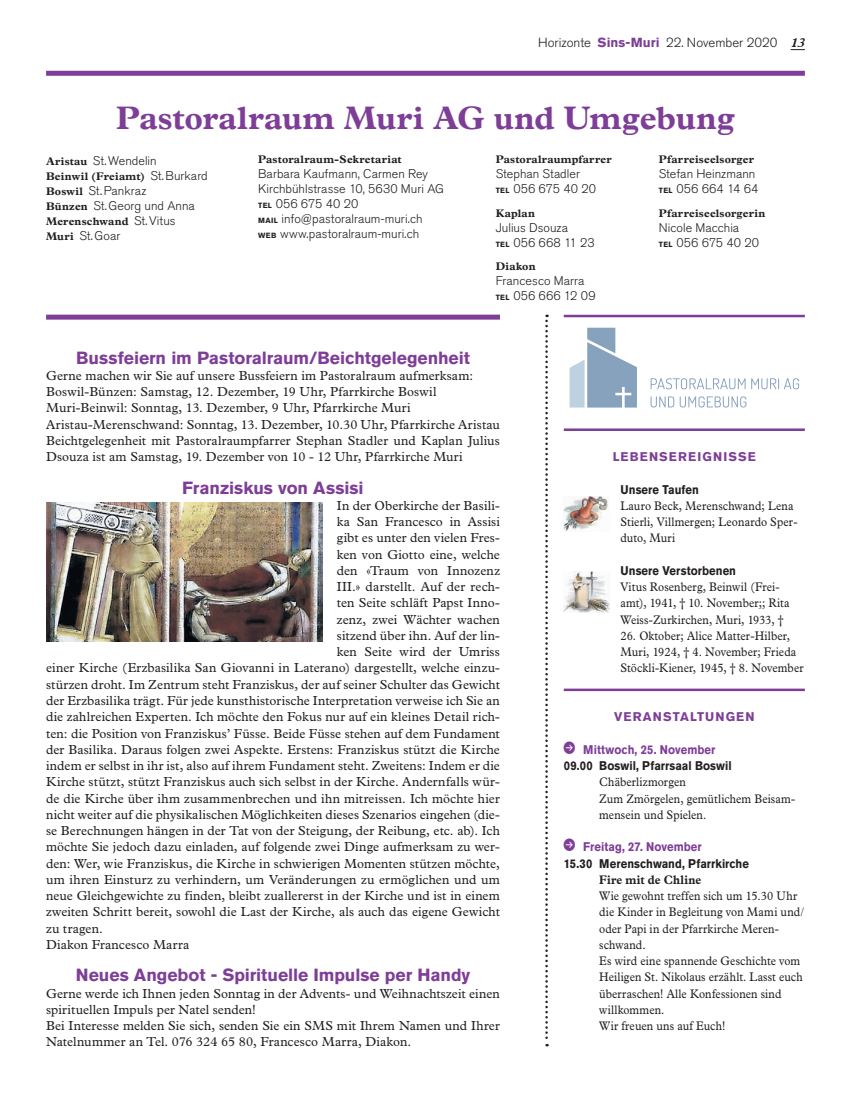
<style>
.page{position:relative;width:851px;height:1099px;background:#fff}
.page>*{position:absolute;margin:0;border:0;box-sizing:border-box;transform-origin:0 0}
.t1{font:700 32.5px "Plantin MT Pro";color:#7e3e98}
.t2{font:700 17.5px "Akzidenz Grotesk Pro";letter-spacing:-.005em;color:#7e3e98}
.t3{font:13.12px/16.2px "Plantin Std";letter-spacing:.01em;color:#231f20}
.t4{font:300 13.12px "Akzidenz Grotesk Pro";color:#231f20}
.t5{font:12.5px/16.2px "Plantin Std";letter-spacing:.01em;color:#231f20;scale:.9 1}
.t6{font:300 12.5px/15px "Akzidenz Grotesk Pro";letter-spacing:.005em;color:#231f20}
.t7{font:700 12.5px "Akzidenz Grotesk Pro";letter-spacing:.005em;color:#231f20;scale:.9 1}
.t8{font:700 12.5px "Akzidenz Grotesk Pro";letter-spacing:.005em;color:#7e3e98;scale:.9 1}
.t9{font:700 12.5px "Akzidenz Grotesk Pro";letter-spacing:.09em;color:#7e3e98}
.t10{font:700 12.5px "Plantin Std";letter-spacing:.02em;color:#231f20;scale:.9 1}
.t11{font:700 11px "Plantin MT Pro";letter-spacing:.02em;color:#231f20}
.s1{font-weight:700;color:#7e3e98}
.s2{font-family:"Plantin MT Pro";font-weight:700;font-style:italic}
.s3{font-family:"Plantin MT Pro";font-weight:700;font-size:11px}
.s4{font-family:"Akzidenz Grotesk Pro";font-weight:300;font-size:12.5px}
.s5{font-weight:700;font-size:7.5px}
</style>
<div class="page">
<svg style="left:790px;top:49px;width:14px;height:1px"></svg>
<hr style="left:563px;top:688px;width:241px;height:3px;background:#7e3e98">
<hr style="left:563px;top:428px;width:241px;height:3px;background:#7e3e98">
<img style="left:563px;top:496px;width:45px;height:35px">
<img style="left:563px;top:571px;width:46px;height:41px">
<svg style="left:545px;top:314px;width:2px;height:732px"></svg>
<img style="left:46px;top:503px;width:276px;height:138px">
<div style="left:46px;top:314px;width:454px;height:5px;background:#7e3e98"></div>
<div style="left:46px;top:71px;width:758px;height:5px;background:#7e3e98"></div>
<hr style="left:563px;top:315px;width:241px;height:2px;background:#7e3e98">
<svg style="left:650px;top:378px;width:95px;height:11px"></svg>
<svg style="left:751px;top:378px;width:48px;height:11px"></svg>
<svg style="left:650px;top:396px;width:96px;height:11px"></svg>
<svg style="left:569px;top:328px;width:68px;height:79px"></svg>
<p class="t4" style="left:538px;top:34px;width:268px">Horizonte <span class="s1">Sins-Muri</span> 22. November 2020 <span class="s2">13</span></p>
<h1 class="t1" style="left:116px;top:99px;width:620px">Pastoralraum Muri AG und Umgebung</h1>
<p class="t6" style="left:46px;top:153px;width:112px"><span class="s3">Aristau</span> St.Wendelin</p>
<p class="t11" style="left:46px;top:169px;width:163px">Beinwil (Freiamt) <span class="s4">St.Burkard</span></p>
<p class="t6" style="left:46px;top:183px;width:150px"><span class="s3">Boswil</span> St.Pankraz<br><span class="s3">Bünzen</span> St.Georg und Anna</p>
<p class="t11" style="left:46px;top:214px;width:131px">Merenschwand <span class="s4">St.Vitus</span></p>
<p class="t6" style="left:46px;top:228px;width:76px"><span class="s3">Muri</span> St.Goar</p>
<p class="t11" style="left:258px;top:153px;width:145px">Pastoralraum-Sekretariat</p>
<p class="t6" style="left:258px;top:166px;width:187px">Barbara Kaufmann, Carmen Rey<br>Kirchbühlstrasse 10, 5630 Muri AG<br><span class="s5">TEL</span> 056 675 40 20<br><span class="s5">MAIL</span> info@pastoralraum-muri.ch<br><span class="s5">WEB</span> www.pastoralraum-muri.ch</p>
<p class="t11" style="left:495px;top:153px;width:117px">Pastoralraumpfarrer</p>
<p class="t6" style="left:495px;top:166px;width:102px">Stephan Stadler<br><span class="s5">TEL</span> 056 675 40 20</p>
<p class="t11" style="left:495px;top:206px;width:41px">Kaplan</p>
<p class="t6" style="left:495px;top:220px;width:100px">Julius Dsouza<br><span class="s5">TEL</span> 056 668 11 23</p>
<p class="t11" style="left:495px;top:260px;width:41px">Diakon</p>
<p class="t6" style="left:495px;top:273px;width:101px">Francesco Marra<br><span class="s5">TEL</span> 056 666 12 09</p>
<p class="t11" style="left:658px;top:153px;width:97px">Pfarreiseelsorger</p>
<p class="t6" style="left:658px;top:166px;width:101px">Stefan Heinzmann<br><span class="s5">TEL</span> 056 664 14 64</p>
<p class="t11" style="left:658px;top:206px;width:108px">Pfarreiseelsorgerin</p>
<p class="t6" style="left:658px;top:220px;width:102px">Nicole Macchia<br><span class="s5">TEL</span> 056 675 40 20</p>
<h2 class="t2" style="left:76px;top:346px;width:395px">Bussfeiern im Pastoralraum/Beichtgelegenheit</h2>
<p class="t3" style="left:46px;top:367px;width:455px">Gerne machen wir Sie auf unsere Bussfeiern im Pastoralraum aufmerksam:<br>Boswil-Bünzen: Samstag, 12. Dezember, 19 Uhr, Pfarrkirche Boswil Muri-Beinwil: Sonntag, 13. Dezember, 9 Uhr, Pfarrkirche Muri Aristau-Merenschwand: Sonntag, 13. Dezember, 10.30 Uhr, Pfarrkirche Aristau Beichtgelegenheit mit Pastoralraumpfarrer Stephan Stadler und Kaplan Julius Dsouza ist am Samstag, 19. Dezember von 10 - 12 Uhr, Pfarrkirche Muri</p>
<h2 class="t2" style="left:182px;top:476px;width:183px">Franziskus von Assisi</h2>
<p class="t3" style="left:337px;top:497px;width:164px">In der Oberkirche der Basili-</p>
<p class="t3" style="left:337px;top:513px;width:164px">ka San Francesco in Assisi</p>
<p class="t3" style="left:337px;top:530px;width:164px">gibt es unter den vielen Fres-</p>
<p class="t3" style="left:337px;top:546px;width:164px">ken von Giotto eine, welche</p>
<p class="t3" style="left:337px;top:562px;width:164px">den «Traum von Innozenz</p>
<p class="t3" style="left:337px;top:578px;width:164px">III.» darstellt. Auf der rech-</p>
<p class="t3" style="left:337px;top:595px;width:164px">ten Seite schläft Papst Inno-</p>
<p class="t3" style="left:337px;top:611px;width:164px">zenz, zwei Wächter wachen</p>
<p class="t3" style="left:337px;top:627px;width:164px">sitzend über ihn. Auf der lin-</p>
<p class="t3" style="left:337px;top:643px;width:164px">ken Seite wird der Umriss</p>
<p class="t3" style="left:46px;top:660px;width:455px">einer Kirche (Erzbasilika San Giovanni in Laterano) dargestellt, welche einzu-</p>
<p class="t3" style="left:46px;top:676px;width:455px">stürzen droht. Im Zentrum steht Franziskus, der auf seiner Schulter das Gewicht</p>
<p class="t3" style="left:46px;top:692px;width:455px">der Erzbasilika trägt. Für jede kunsthistorische Interpretation verweise ich Sie an</p>
<p class="t3" style="left:46px;top:708px;width:455px">die zahlreichen Experten. Ich möchte den Fokus nur auf ein kleines Detail rich-</p>
<p class="t3" style="left:46px;top:725px;width:455px">ten: die Position von Franziskus’ Füsse. Beide Füsse stehen auf dem Fundament</p>
<p class="t3" style="left:46px;top:741px;width:455px">der Basilika. Daraus folgen zwei Aspekte. Erstens: Franziskus stützt die Kirche</p>
<p class="t3" style="left:46px;top:757px;width:455px">indem er selbst in ihr ist, also auf ihrem Fundament steht. Zweitens: Indem er die</p>
<p class="t3" style="left:46px;top:773px;width:455px">Kirche stützt, stützt Franziskus auch sich selbst in der Kirche. Andernfalls wür-</p>
<p class="t3" style="left:46px;top:790px;width:455px">de die Kirche über ihm zusammenbrechen und ihn mitreissen. Ich möchte hier</p>
<p class="t3" style="left:46px;top:806px;width:455px">nicht weiter auf die physikalischen Möglichkeiten dieses Szenarios eingehen (die-</p>
<p class="t3" style="left:46px;top:822px;width:455px">se Berechnungen hängen in der Tat von der Steigung, der Reibung, etc. ab). Ich</p>
<p class="t3" style="left:46px;top:838px;width:455px">möchte Sie jedoch dazu einladen, auf folgende zwei Dinge aufmerksam zu wer-</p>
<p class="t3" style="left:46px;top:855px;width:455px">den: Wer, wie Franziskus, die Kirche in schwierigen Momenten stützen möchte,</p>
<p class="t3" style="left:46px;top:871px;width:455px">um ihren Einsturz zu verhindern, um Veränderungen zu ermöglichen und um</p>
<p class="t3" style="left:46px;top:887px;width:455px">neue Gleichgewichte zu finden, bleibt zuallererst in der Kirche und ist in einem</p>
<p class="t3" style="left:46px;top:903px;width:455px">zweiten Schritt bereit, sowohl die Last der Kirche, als auch das eigene Gewicht</p>
<p class="t3" style="left:46px;top:920px;width:58px">zu tragen.</p>
<p class="t3" style="left:46px;top:936px;width:145px">Diakon Francesco Marra</p>
<h2 class="t2" style="left:76px;top:963px;width:396px">Neues Angebot - Spirituelle Impulse per Handy</h2>
<p class="t3" style="left:46px;top:985px;width:455px">Gerne werde ich Ihnen jeden Sonntag in der Advents- und Weihnachtszeit einen spirituellen Impuls per Natel senden!<br>Bei Interesse melden Sie sich, senden Sie ein SMS mit Ihrem Namen und Ihrer Natelnummer an Tel. 076 324 65 80, Francesco Marra, Diakon.</p>
<p class="t9" style="left:612px;top:448px;width:145px">LEBENSEREIGNISSE</p>
<p class="t7" style="left:620px;top:481px;width:89px">Unsere Taufen</p>
<p class="t5" style="left:620px;top:497px;width:198px">Lauro Beck, Merenschwand; Lena<br>Stierli, Villmergen; Leonardo Sper&shy;duto, Muri</p>
<p class="t7" style="left:620px;top:562px;width:130px">Unsere Verstorbenen</p>
<p class="t5" style="left:620px;top:579px;width:189px">Vitus Rosenberg, Beinwil (Frei&shy;amt), 1941, † 10. November;; Rita<br>Weiss-Zurkirchen, Muri, 1933, †</p>
<p class="t5" style="left:620px;top:627px;width:205px">26. Oktober; Alice Matter-Hilber,<br>Muri, 1924, † 4. November; Frieda<br>Stöckli-Kiener, 1945, † 8. November</p>
<p class="t9" style="left:614px;top:708px;width:142px">VERANSTALTUNGEN</p>
<p class="t8" style="left:583px;top:741px;width:148px">Mittwoch, 25. November</p>
<p class="t7" style="left:563px;top:757px;width:188px">09.00 Boswil, Pfarrsaal Boswil</p>
<p class="t5" style="left:599px;top:774px;width:219px">Chäberlizmorgen<br>Zum Zmörgelen, gemütlichem Beisam&shy;mensein und Spielen.</p>
<p class="t8" style="left:583px;top:838px;width:133px">Freitag, 27. November</p>
<p class="t7" style="left:563px;top:855px;width:207px">15.30 Merenschwand, Pfarrkirche</p>
<p class="t10" style="left:599px;top:872px;width:115px">Fire mit de Chline</p>
<p class="t5" style="left:599px;top:887px;width:229px">Wie gewohnt treffen sich um 15.30 Uhr die Kinder in Begleitung von Mami und/ oder Papi in der Pfarrkirche Meren&shy;schwand.<br>Es wird eine spannende Geschichte vom<br>Heiligen St. Nikolaus erzählt. Lasst euch überraschen! Alle Konfessionen sind willkommen.<br>Wir freuen uns auf Euch!</p>
</div>
